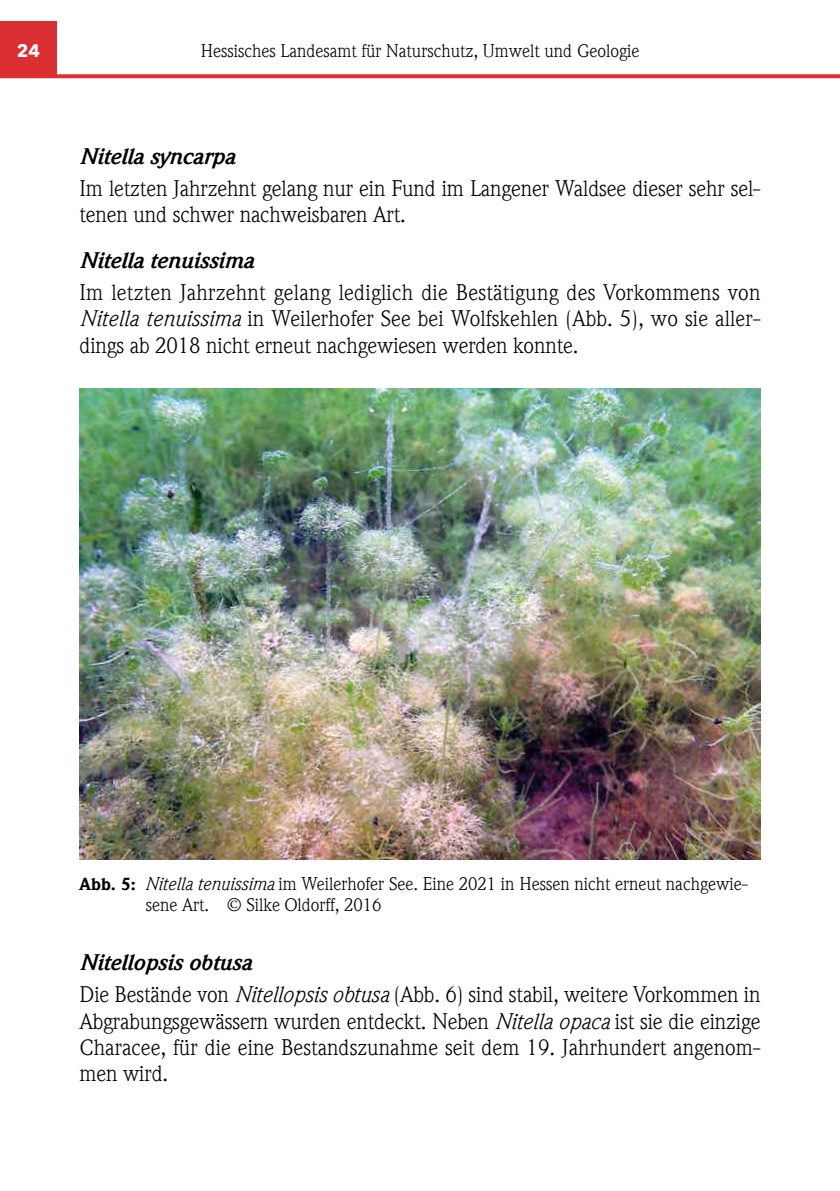
<style>
.page{position:relative;width:840px;height:1191px;background:#fff}
.page>*{position:absolute;margin:0;border:0;box-sizing:border-box;transform-origin:0 0}
.Arten_Fließtext{font:22px/26.4px "ITC Weidemann Com";letter-spacing:-.005em;color:#000;text-align:justify}
.Fließtext{font:italic 700 22px "ITC Weidemann Com";letter-spacing:-.005em;color:#000}
.Abbildung_verschacht{font:18px/21.6px "ITC Weidemann Com";color:#000}
.t1{font:700 18px "Avenir Next LT Pro";color:#fff}
.s1{font-style:italic}
.s2{font-weight:900;font-size:17px}
</style>
<div class="page">
<div style="left:0;top:22px;width:57px;height:56px;background:#dc2f34"></div>
<svg style="left:57px;top:74px;width:782px;height:4px;background:#de3c41"></svg>
<img style="left:79px;top:388px;width:681px;height:472px">
<p class="t1" style="left:17px;top:39px;width:25px">24</p>
<p class="Abbildung_verschacht" style="left:200px;top:40px;width:440px">Hessisches Landesamt für Naturschutz, Umwelt und Geologie</p>
<p class="Fließtext" style="left:79px;top:143px;width:157px">Nitella syncarpa</p>
<p class="Arten_Fließtext" style="left:79px;top:176px;width:682px">Im letzten Jahrzehnt gelang nur ein Fund im Langener Waldsee dieser sehr sel&shy;tenen und schwer nachweisbaren Art.</p>
<p class="Fließtext" style="left:79px;top:247px;width:175px">Nitella tenuissima</p>
<p class="Arten_Fließtext" style="left:79px;top:280px;width:682px">Im letzten Jahrzehnt gelang lediglich die Bestätigung des Vorkommens von <span class="s1">Nitella tenuissima</span> in Weilerhofer See bei Wolfskehlen (Abb. 5), wo sie aller&shy;dings ab 2018 nicht erneut nachgewiesen werden konnte.</p>
<p class="Abbildung_verschacht" style="left:146px;top:873px;width:603px;text-indent:-66px"><span class="s2">Abb. 5:</span> <span class="s1">Nitella tenuissima</span> im Weilerhofer See. Eine 2021 in Hessen nicht erneut nachgewie&shy;sene Art. © Silke Oldorff, 2016</p>
<p class="Fließtext" style="left:79px;top:949px;width:173px">Nitellopsis obtusa</p>
<p class="Arten_Fließtext" style="left:79px;top:982px;width:682px">Die Bestände von <span class="s1">Nitellopsis obtusa</span> (Abb. 6) sind stabil, weitere Vorkommen in Abgrabungsgewässern wurden entdeckt. Neben <span class="s1">Nitella opaca</span> ist sie die einzige Characee, für die eine Bestandszunahme seit dem 19. Jahrhundert angenom&shy;men wird.</p>
</div>
